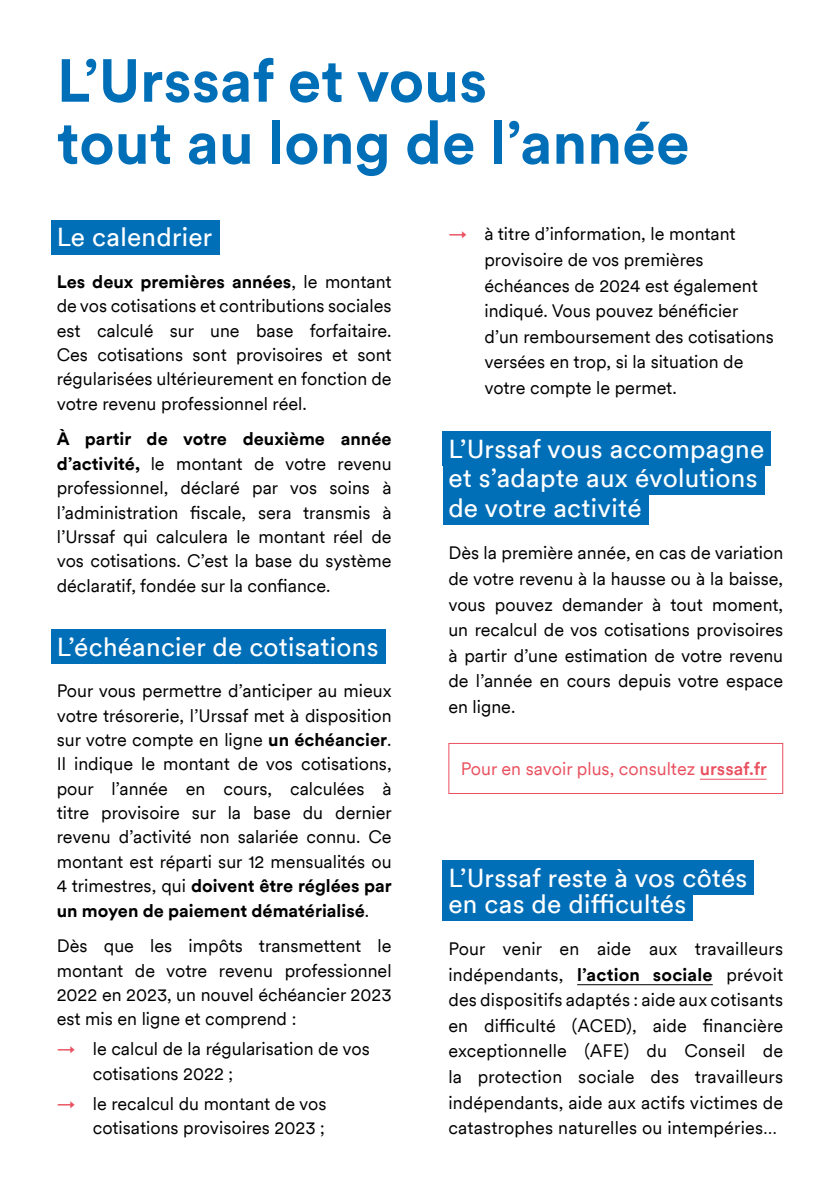
<style>
.page{position:relative;width:840px;height:1191px;background:#fff}
.page>*{position:absolute;margin:0;border:0;box-sizing:border-box;transform-origin:0 0}
.t1{font:700 60px/62px "Circular";color:#006fb8}
.TITRE_Bande{font:26px "Circular";letter-spacing:.01em;color:#fff}
.H2_-_Texte_à_puces{font:18px/24.4px "Circular";color:#000;text-align:justify}
.t2{font:18px "Circular";color:#ea5160}
.s1{font-weight:700}
.s2{color:#ea5160}
.s3{font-weight:500}
</style>
<div class="page">
<div style="left:51px;top:220px;width:168px;height:34px;background:#006fb8"></div>
<div style="left:51px;top:629px;width:334px;height:34px;background:#006fb8"></div>
<div style="left:442px;top:431px;width:328px;height:34px;background:#006fb8"></div>
<div style="left:442px;top:460px;width:321px;height:35px;background:#006fb8"></div>
<div style="left:442px;top:490px;width:206px;height:34px;background:#006fb8"></div>
<div style="left:442px;top:860px;width:311px;height:35px;background:#006fb8"></div>
<div style="left:442px;top:886px;width:250px;height:34px;background:#006fb8"></div>
<hr style="left:577px;top:984px;width:135px;height:1px;background:#000">
<hr style="left:699px;top:778px;width:67px;height:1px;background:#ea5160">
<div style="left:448px;top:743px;width:334px;height:51px;border:1px solid #ea5160"></div>
<p class="t1" style="left:57px;top:47px;width:634px">L’Urssaf et vous<br>tout au long de l’année</p>
<p class="TITRE_Bande" style="left:57px;top:220px;width:157px">Le calendrier</p>
<h2 class="H2_-_Texte_à_puces" style="left:57px;top:268px;width:336px"><span class="s1">Les deux premières années</span>, le montant de vos cotisations et contributions sociales est calculé sur une base forfaitaire.<br>Ces cotisations sont provisoires et sont régularisées ultérieurement en fonction de votre revenu professionnel réel.</h2>
<h2 class="H2_-_Texte_à_puces" style="left:57px;top:426px;width:336px"><span class="s1">À partir de votre deuxième année d’activité,</span> le montant de votre revenu professionnel, déclaré par vos soins à l’administration fiscale, sera transmis à l’Urssaf qui calculera le montant réel de vos cotisations. C’est la base du système déclaratif, fondée sur la confiance.</h2>
<p class="TITRE_Bande" style="left:57px;top:629px;width:323px">L’échéancier de cotisations</p>
<h2 class="H2_-_Texte_à_puces" style="left:57px;top:678px;width:336px">Pour vous permettre d’anticiper au mieux votre trésorerie, l’Urssaf met à disposition sur votre compte en ligne <span class="s1">un échéancier</span>.<br>Il indique le montant de vos cotisations, pour l’année en cours, calculées à titre provisoire sur la base du dernier revenu d’activité non salariée connu. Ce montant est réparti sur 12 mensualités ou 4 trimestres, qui <span class="s1">doivent être réglées par un moyen de paiement dématérialisé</span>.</h2>
<h2 class="H2_-_Texte_à_puces" style="left:57px;top:933px;width:336px">Dès que les impôts transmettent le montant de votre revenu professionnel 2022 en 2023, un nouvel échéancier 2023 est mis en ligne et comprend :</h2>
<h2 class="H2_-_Texte_à_puces" style="left:93px;top:1036px;width:278px;text-indent:-36px"><span class="s2">→</span> le calcul de la régularisation de vos cotisations 2022 ;</h2>
<h2 class="H2_-_Texte_à_puces" style="left:57px;top:1090px;width:271px;text-align:right"><span class="s2">→</span> le recalcul du montant de vos cotisations provisoires 2023 ;</h2>
<h2 class="H2_-_Texte_à_puces" style="left:484px;top:220px;width:291px;line-height:25.6px;text-align:left;text-indent:-36px"><span class="s2">→</span> à titre d’information, le montant provisoire de vos premières échéances de 2024 est également indiqué. Vous pouvez bénéficier d’un remboursement des cotisations versées en trop, si la situation de votre compte le permet.</h2>
<p class="TITRE_Bande" style="left:448px;top:431px;width:317px">L’Urssaf vous accompagne</p>
<p class="TITRE_Bande" style="left:448px;top:460px;width:310px">et s’adapte aux évolutions</p>
<p class="TITRE_Bande" style="left:448px;top:490px;width:195px">de votre activité</p>
<h2 class="H2_-_Texte_à_puces" style="left:448px;top:539px;width:336px;line-height:25.6px">Dès la première année, en cas de variation de votre revenu à la hausse ou à la baisse, vous pouvez demander à tout moment, un recalcul de vos cotisations provisoires à partir d’une estimation de votre revenu de l’année en cours depuis votre espace en ligne.</h2>
<p class="t2" style="left:460px;top:757px;width:307px">Pour en savoir plus, consultez <span class="s3">urssaf.fr</span></p>
<p class="TITRE_Bande" style="left:448px;top:860px;width:300px">L’Urssaf reste à vos côtés</p>
<p class="TITRE_Bande" style="left:448px;top:886px;width:239px">en cas de difficultés</p>
<h2 class="H2_-_Texte_à_puces" style="left:448px;top:935px;width:336px;line-height:25.6px">Pour venir en aide aux travailleurs indépendants, <span class="s1">l’action sociale</span> prévoit des dispositifs adaptés : aide aux cotisants en difficulté (ACED), aide financière exceptionnelle (AFE) du Conseil de la protection sociale des travailleurs indépendants, aide aux actifs victimes de catastrophes naturelles ou intempéries…</h2>
</div>
